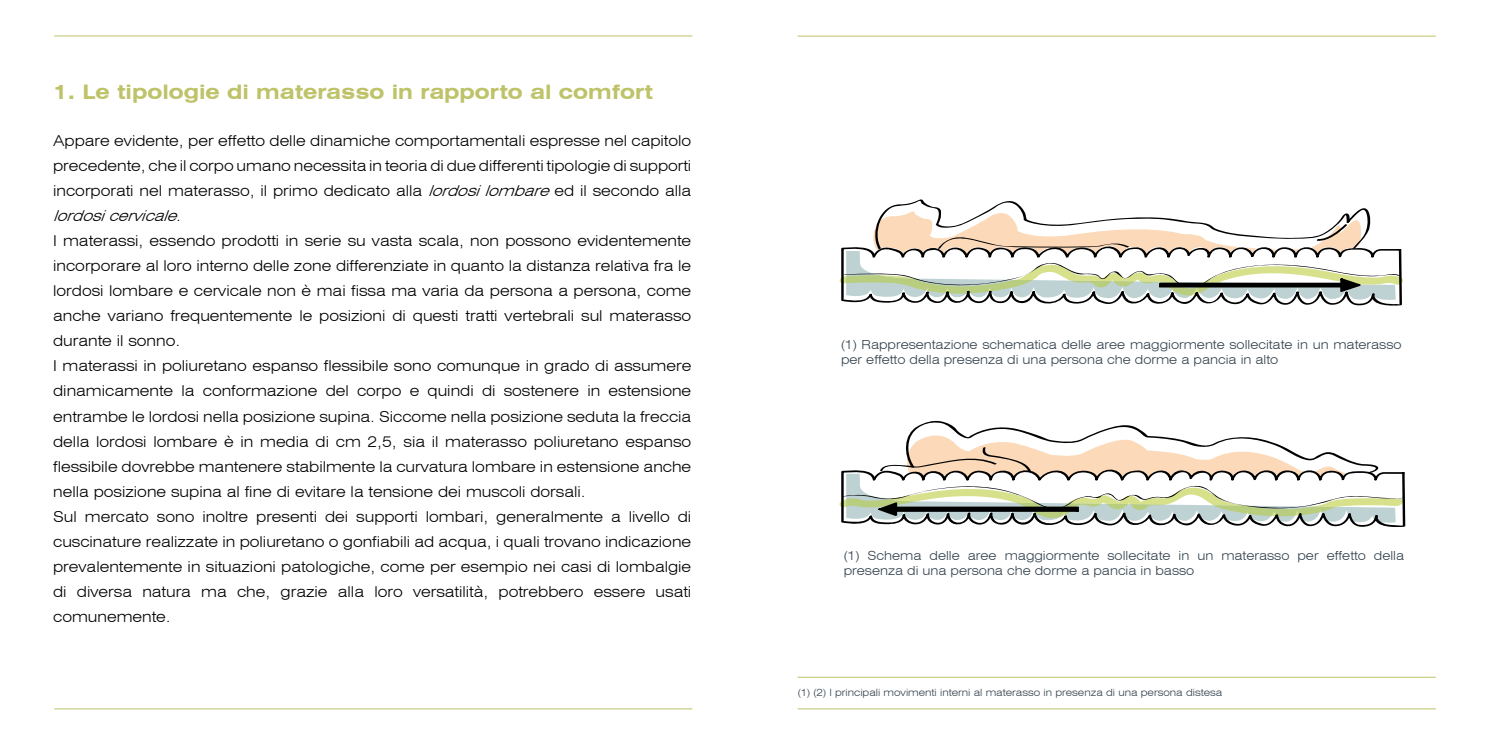
<style>
.page{position:relative;width:1489px;height:745px;background:#fff}
.page>*{position:absolute;margin:0;border:0;box-sizing:border-box;transform-origin:0 0}
.t1{font:700 expanded 20px "Swiss 721 BT";color:#bec268}
.t2{font:300 expanded 15px/25px "Swiss 721 BT";color:#000}
.t3{font:300 expanded 12.5px/15px "Swiss 721 BT";color:#32414d}
.t4{font:300 expanded 10px "Swiss 721 BT";color:#32414d}
.s1{font-style:italic}
</style>
<div class="page">
<hr style="left:54px;top:708px;width:638px;height:1px;background:#bec268">
<hr style="left:797px;top:36px;width:638px;height:1px;background:#bec268">
<hr style="left:797px;top:708px;width:638px;height:1px;background:#bec268">
<hr style="left:797px;top:676px;width:638px;height:1px;background:#bec268">
<hr style="left:54px;top:35px;width:638px;height:1px;background:#bec268">
<svg style="left:839px;top:420px;width:567px;height:107px"></svg>
<svg style="left:839px;top:199px;width:564px;height:107px"></svg>
<h1 class="t1" style="left:53px;top:79px;width:601px">1. Le tipologie di materasso in rapporto al comfort</h1>
<p class="t2" style="left:53px;top:128px;width:639px">Appare evidente, per effetto delle dinamiche comportamentali espresse nel capitolo precedente, che il corpo umano necessita in teoria di due differenti tipologie di supporti incorporati nel materasso, il primo dedicato alla <span class="s1">lordosilombare</span>ed il secondo alla <span class="s1">lordosicervicale</span>.<br>I materassi, essendo prodotti in serie su vasta scala, non possono evidentemente incorporare al loro interno delle zone differenziate in quanto la distanza relativa fra le lordosi lombare e cervicale non è mai fissa ma varia da persona a persona, come anche variano frequentemente le posizioni di questi tratti vertebrali sul materasso durante il sonno.<br>I materassi in poliuretano espanso flessibile sono comunque in grado di assumere dinamicamente la conformazione del corpo e quindi di sostenere in estensione entrambe le lordosi nella posizione supina. Siccome nella posizione seduta la freccia della lordosi lombare è in media di cm 2,5, sia il materasso poliuretano espanso flessibile dovrebbe mantenere stabilmente la curvatura lombare in estensione anche nella posizione supina al fine di evitare la tensione dei muscoli dorsali.<br>Sul mercato sono inoltre presenti dei supporti lombari, generalmente a livello di cuscinature realizzate in poliuretano o gonfiabili ad acqua, i quali trovano indicazione prevalentemente in situazioni patologiche, come per esempio nei casi di lombalgie di diversa natura ma che, grazie alla loro versatilità, potrebbero essere usati comunemente.</p>
<p class="t3" style="left:841px;top:337px;width:562px">(1) Rappresentazione schematica delle aree maggiormente sollecitate in un materasso per effetto della presenza di una persona che dorme a pancia in alto</p>
<p class="t3" style="left:843px;top:548px;width:562px">(1) Schema delle aree maggiormente sollecitate in un materasso per effetto della presenza di una persona che dorme a pancia in basso</p>
<p class="t4" style="left:797px;top:686px;width:426px">(1) (2) I principali movimenti interni al materasso in presenza di una persona distesa</p>
</div>
